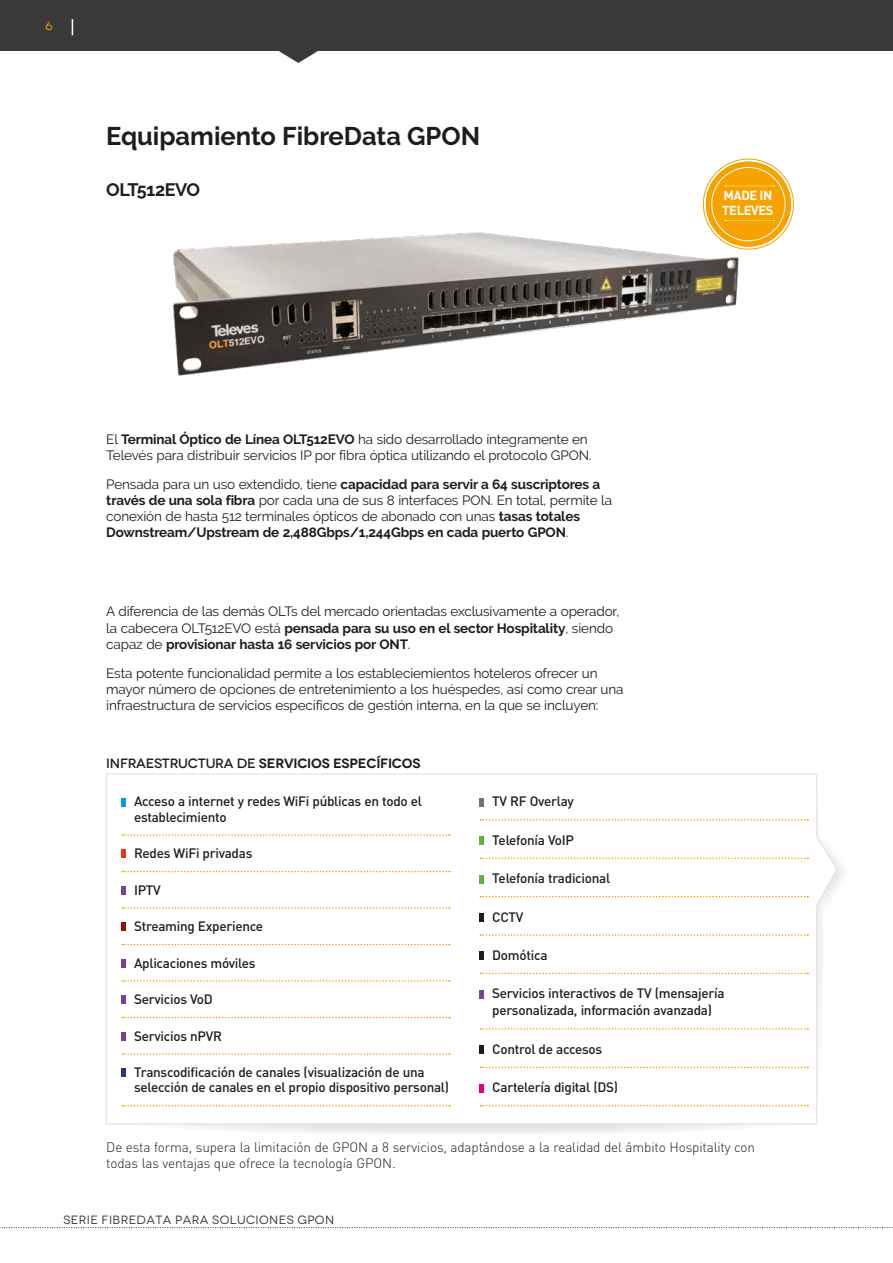
<style>
.page{position:relative;width:893px;height:1263px;background:#fff}
.page>*{position:absolute;margin:0;border:0;box-sizing:border-box;transform-origin:0 0}
.t1{font:700 25.5px "Raleway";color:#1d1d1b}
.t2{font:700 18px "Raleway";letter-spacing:-.02em;color:#1d1d1b}
.t3{font:13.5px/16.2px "Raleway";letter-spacing:-.01em;color:#1d1d1b}
.t4{font:500 13.5px/15.3px "DIN Pro";letter-spacing:-.02em;color:#1d1d1b}
.t5{font:300 13.5px/16.2px "DIN Pro";letter-spacing:-.01em;color:#1d1d1b}
.t6{font:600 expanded 13.5px "Novecento";letter-spacing:-.02em;color:#1d1d1b}
.t7{font:700 12.9px/15.1px "DIN Pro";letter-spacing:-.03em;color:#fff}
.t8{font:expanded 12px "Novecento";letter-spacing:.03em;color:#3d3d3c}
.t9{font:expanded 12px "Novecento";color:#f6a200}
.s1{font-weight:700}
.s2{font-weight:500}
</style>
<div class="page">
<div style="left:0;top:0;width:893px;height:51px;background:#3a3938"></div>
<svg style="left:279px;top:51px;width:39px;height:12px"></svg>
<svg style="left:72px;top:19px;width:1px;height:16px"></svg>
<svg style="left:0;top:1227px;width:893px;height:1px"></svg>
<svg style="left:106px;top:1106px;width:710px;height:30px;fill:#f0f0f0"></svg>
<svg style="left:106px;top:773px;width:732px;height:352px"></svg>
<img style="left:172px;top:224px;width:608px;height:152px">
<svg style="left:122px;top:834px;width:328px;height:2px"></svg>
<svg style="left:122px;top:871px;width:328px;height:1px"></svg>
<svg style="left:122px;top:907px;width:328px;height:2px"></svg>
<svg style="left:122px;top:944px;width:328px;height:1px"></svg>
<svg style="left:122px;top:980px;width:328px;height:2px"></svg>
<svg style="left:122px;top:1017px;width:328px;height:1px"></svg>
<svg style="left:122px;top:1053px;width:328px;height:2px"></svg>
<svg style="left:122px;top:1105px;width:328px;height:1px"></svg>
<div style="left:121px;top:798px;width:5px;height:8px;background:#009fe3"></div>
<div style="left:121px;top:850px;width:5px;height:8px;background:#e63712"></div>
<div style="left:121px;top:886px;width:5px;height:8px;background:#754595"></div>
<div style="left:121px;top:923px;width:5px;height:8px;background:#971006"></div>
<div style="left:121px;top:959px;width:5px;height:8px;background:#754595"></div>
<div style="left:121px;top:996px;width:5px;height:8px;background:#754595"></div>
<div style="left:121px;top:1032px;width:5px;height:8px;background:#754595"></div>
<div style="left:121px;top:1069px;width:5px;height:8px;background:#283583"></div>
<svg style="left:480px;top:819px;width:328px;height:1px"></svg>
<svg style="left:480px;top:835px;width:356px;height:69px"></svg>
<svg style="left:480px;top:934px;width:328px;height:2px"></svg>
<svg style="left:480px;top:973px;width:328px;height:1px"></svg>
<svg style="left:480px;top:1028px;width:328px;height:2px"></svg>
<svg style="left:480px;top:1066px;width:328px;height:2px"></svg>
<svg style="left:480px;top:1105px;width:328px;height:1px"></svg>
<div style="left:479px;top:798px;width:5px;height:8px;background:#70706f"></div>
<div style="left:479px;top:836px;width:5px;height:9px;background:#61b33b"></div>
<div style="left:479px;top:875px;width:5px;height:8px;background:#61b33b"></div>
<div style="left:479px;top:913px;width:5px;height:8px;background:#1d1d1b"></div>
<div style="left:479px;top:952px;width:5px;height:8px;background:#1d1d1b"></div>
<div style="left:479px;top:990px;width:5px;height:8px;background:#754595"></div>
<div style="left:479px;top:1046px;width:5px;height:8px;background:#1d1d1b"></div>
<div style="left:479px;top:1084px;width:5px;height:8px;background:#e6007e"></div>
<div style="left:706px;top:162px;width:85px;height:85px;background:#f6a200;border-radius:50%"></div>
<div style="left:706px;top:162px;width:85px;height:85px;border:3px solid #f6a200;border-radius:50%"></div>
<div style="left:712px;top:167px;width:73px;height:74px;border:1px solid #fff;border-radius:50%"></div>
<svg style="left:725px;top:220px;width:49px;height:1px"></svg>
<svg style="left:725px;top:185px;width:49px;height:1px"></svg>
<p class="t9" style="left:45px;top:19px;width:9px">6</p>
<h1 class="t1" style="left:106px;top:122px;width:375px">Equipamiento FibreData GPON</h1>
<h2 class="t2" style="left:106px;top:179px;width:95px">OLT512EVO</h2>
<p class="t7" style="left:722px;top:188px;width:53px">MADE IN<br>TELEVES</p>
<p class="t3" style="left:106px;top:431px;width:487px">El <span class="s1">Terminal Óptico de Línea OLT512EVO</span> ha sido desarrollado íntegramente en<br>Televés para distribuir servicios IP por fibra óptica utilizando el protocolo GPON.</p>
<p class="t3" style="left:106px;top:476px;width:507px">Pensada para un uso extendido, tiene <span class="s1">capacidad para servir a 64 suscriptores a través de una sola fibra</span> por cada una de sus 8 interfaces PON. En total, permite la conexión de hasta 512 terminales ópticos de abonado con unas <span class="s1">tasas totales Downstream/Upstream de 2,488Gbps/1,244Gbps en cada puerto GPON</span>.</p>
<p class="t3" style="left:106px;top:603px;width:515px">A diferencia de las demás OLTs del mercado orientadas exclusivamente a operador, la cabecera OLT512EVO está <span class="s1">pensada para su uso en el sector Hospitality</span>, siendo capaz de <span class="s1">provisionar hasta 16 servicios por ONT</span>.</p>
<p class="t3" style="left:106px;top:665px;width:519px">Esta potente funcionalidad permite a los estableciemientos hoteleros ofrecer un mayor número de opciones de entretenimiento a los huéspedes, así como crear una infraestructura de servicios específicos de gestión interna, en la que se incluyen:</p>
<p class="t6" style="left:106px;top:755px;width:316px"><span class="s2">INFRAESTRUCTURA DE</span> SERVICIOS ESPECÍFICOS</p>
<p class="t4" style="left:134px;top:793px;width:289px">Acceso a internet y redes WiFi públicas en todo el establecimiento</p>
<p class="t4" style="left:134px;top:845px;width:120px">Redes WiFi privadas</p>
<p class="t4" style="left:134px;top:881px;width:28px">IPTV</p>
<p class="t4" style="left:134px;top:918px;width:131px">Streaming Experience</p>
<p class="t4" style="left:134px;top:954px;width:123px">Aplicaciones móviles</p>
<p class="t4" style="left:134px;top:991px;width:80px">Servicios VoD</p>
<p class="t4" style="left:134px;top:1027px;width:89px">Servicios nPVR</p>
<p class="t4" style="left:134px;top:1064px;width:317px">Transcodificación de canales (visualización de una selección de canales en el propio dispositivo personal)</p>
<p class="t4" style="left:492px;top:793px;width:83px">TV RF Overlay</p>
<p class="t4" style="left:492px;top:832px;width:83px">Telefonía VoIP</p>
<p class="t4" style="left:492px;top:870px;width:120px">Telefonía tradicional</p>
<p class="t4" style="left:492px;top:908px;width:33px">CCTV</p>
<p class="t4" style="left:492px;top:947px;width:57px">Domótica</p>
<p class="t4" style="left:492px;top:984px;width:234px;line-height:17.1px">Servicios interactivos de TV (mensajería personalizada, información avanzada)</p>
<p class="t4" style="left:492px;top:1041px;width:112px">Control de accesos</p>
<p class="t4" style="left:492px;top:1079px;width:127px">Cartelería digital (DS)</p>
<p class="t5" style="left:106px;top:1139px;width:650px">De esta forma, supera la limitación de GPON a 8 servicios, adaptándose a la realidad del ámbito Hospitality con todas las ventajas que ofrece la tecnología GPON.</p>
<p class="t8" style="left:63px;top:1212px;width:272px">SERIE FIBREDATA PARA SOLUCIONES GPON</p>
</div>
